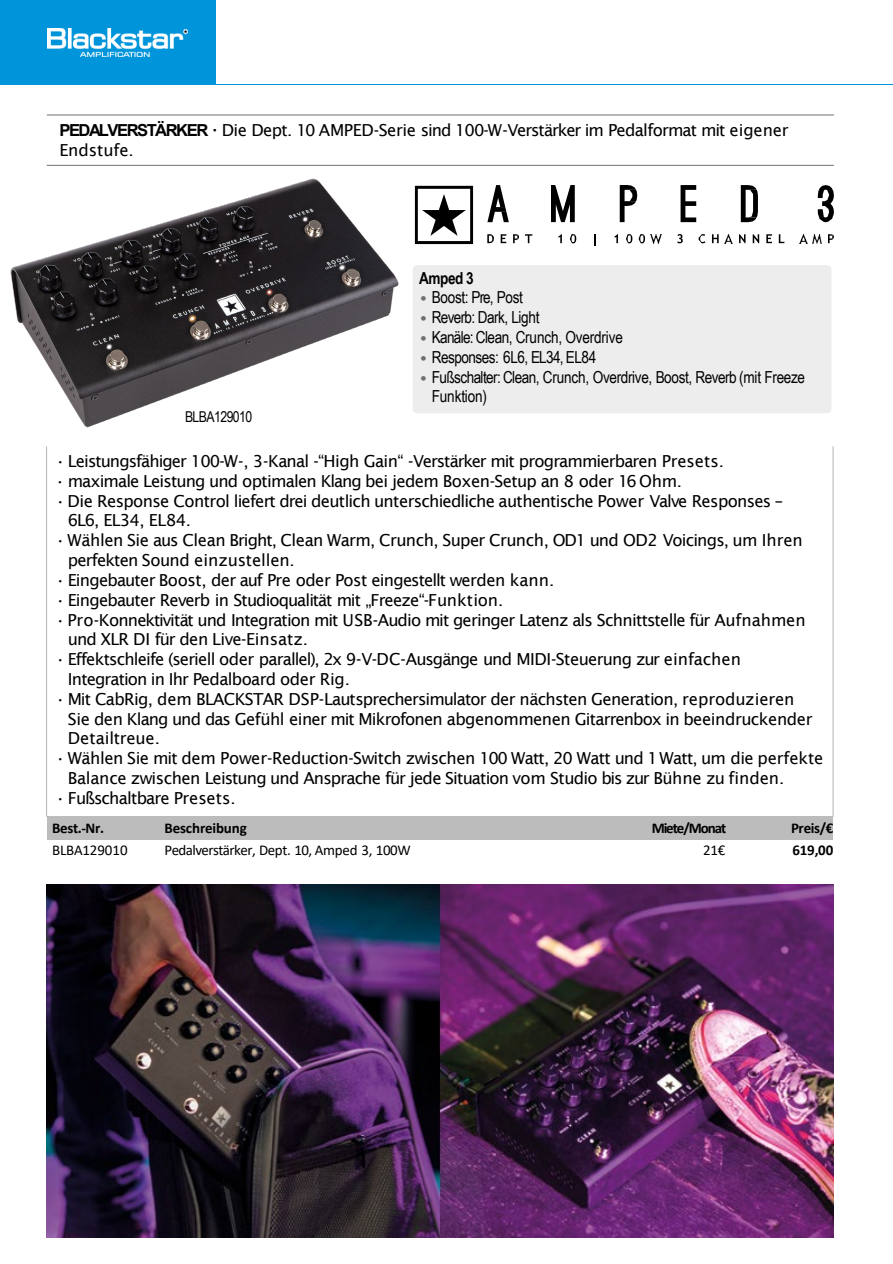
<style>
.page{position:relative;width:893px;height:1264px;background:#fff}
.page>*{position:absolute;margin:0;border:0;box-sizing:border-box;transform-origin:0 0}
.t1{font:16.5px/19.8px "Lucida Sans";letter-spacing:-.045em;color:#000}
.t2{font:16.5px/19.8px "Arial Narrow";letter-spacing:-.025em;color:#000}
.t3{font:700 16.5px "Arial Narrow";letter-spacing:-.025em;color:#000}
.t4{font:15px "Calibri";letter-spacing:-.025em;color:#000}
.t5{font:700 15px "Calibri";letter-spacing:-.02em;color:#000}
.t6{font:700 15px "Calibri";letter-spacing:-.07em;color:#000}
.t7{font:15px "Arial Narrow";letter-spacing:-.035em;color:#000}
.s1{font-family:"Arial";font-weight:700}
.s2{font-family:"Trebuchet MS";color:#706f6f}
</style>
<div class="page">
<div style="left:0;top:0;width:215px;height:84px;background:#0095db"></div>
<hr style="left:0;top:84px;width:892px;height:1px;background:#0095db">
<img style="left:47px;top:29px;width:140px;height:27px">
<hr style="left:47px;top:115px;width:786px;height:1px;background:#706f6f">
<hr style="left:47px;top:165px;width:786px;height:1px;background:#706f6f">
<div style="left:413px;top:265px;width:418px;height:148px;background:#ededed"></div>
<svg style="left:415px;top:186px;width:58px;height:58px"></svg>
<svg style="left:487px;top:234px;width:7px;height:9px"></svg>
<svg style="left:500px;top:234px;width:6px;height:9px"></svg>
<svg style="left:513px;top:234px;width:6px;height:9px"></svg>
<svg style="left:525px;top:234px;width:7px;height:9px"></svg>
<svg style="left:558px;top:234px;width:4px;height:9px"></svg>
<svg style="left:570px;top:234px;width:6px;height:9px"></svg>
<svg style="left:594px;top:234px;width:1px;height:12px"></svg>
<svg style="left:614px;top:234px;width:4px;height:9px"></svg>
<svg style="left:626px;top:234px;width:6px;height:9px"></svg>
<svg style="left:638px;top:234px;width:7px;height:9px"></svg>
<svg style="left:651px;top:234px;width:10px;height:9px"></svg>
<svg style="left:677px;top:234px;width:5px;height:9px"></svg>
<svg style="left:698px;top:234px;width:7px;height:9px"></svg>
<svg style="left:712px;top:234px;width:6px;height:9px"></svg>
<svg style="left:724px;top:234px;width:8px;height:9px"></svg>
<svg style="left:739px;top:234px;width:6px;height:9px"></svg>
<svg style="left:752px;top:234px;width:7px;height:9px"></svg>
<svg style="left:766px;top:234px;width:6px;height:9px"></svg>
<svg style="left:778px;top:234px;width:6px;height:9px"></svg>
<svg style="left:799px;top:234px;width:22px;height:9px"></svg>
<svg style="left:828px;top:234px;width:5px;height:9px"></svg>
<svg style="left:487px;top:185px;width:22px;height:37px"></svg>
<svg style="left:551px;top:185px;width:23px;height:37px"></svg>
<svg style="left:619px;top:185px;width:18px;height:37px"></svg>
<svg style="left:680px;top:185px;width:16px;height:37px"></svg>
<svg style="left:740px;top:185px;width:17px;height:37px"></svg>
<svg style="left:817px;top:185px;width:16px;height:37px"></svg>
<div style="left:47px;top:816px;width:94px;height:23px;background:#bcbcbc"></div>
<div style="left:141px;top:816px;width:369px;height:23px;background:#bcbcbc"></div>
<div style="left:510px;top:816px;width:215px;height:23px;background:#bcbcbc"></div>
<div style="left:725px;top:816px;width:108px;height:23px;background:#bcbcbc"></div>
<hr style="left:46px;top:446px;width:1px;height:370px;background:#bcbcbc">
<hr style="left:832px;top:446px;width:1px;height:370px;background:#bcbcbc">
<img style="left:47px;top:884px;width:786px;height:353px">
<img style="left:10px;top:178px;width:389px;height:250px">
<p class="t1" style="left:59px;top:120px;width:730px"><span class="s1">PEDALVERSTÄRKER ·</span> Die Dept. 10 AMPED-Serie sind 100-W-Verstärker im Pedalformat mit eigener<br>Endstufe.</p>
<p class="t7" style="left:185px;top:405px;width:69px">BLBA129010</p>
<p class="t3" style="left:419px;top:265px;width:56px">Amped 3</p>
<p class="t2" style="left:419px;top:287px;width:105px"><span class="s2">•</span> Boost: Pre, Post</p>
<p class="t2" style="left:419px;top:307px;width:122px"><span class="s2">•</span> Reverb: Dark, Light</p>
<p class="t2" style="left:419px;top:326px;width:205px"><span class="s2">•</span> Kanäle:Clean, Crunch, Overdrive</p>
<p class="t2" style="left:419px;top:346px;width:179px"><span class="s2">•</span> Responses: 6L6, EL34, EL84</p>
<p class="t2" style="left:432px;top:366px;width:375px;text-indent:-13px"><span class="s2">•</span> Fußschalter: Clean, Crunch, Overdrive, Boost, Reverb (mit Freeze<br>Funktion)</p>
<p class="t1" style="left:55px;top:451px;width:670px">• Leistungsfähiger 100-W-, 3-Kanal -“High Gain“ -Verstärker mit programmierbaren Presets.</p>
<p class="t1" style="left:55px;top:471px;width:628px">• maximale Leistung und optimalen Klang bei jedem Boxen-Setup an 8 oder 16 Ohm.</p>
<p class="t1" style="left:68px;top:490px;width:716px;text-indent:-13px">• Die Response Control liefert drei deutlich unterschiedliche authentische Power Valve Responses –<br>6L6, EL34, EL84.</p>
<p class="t1" style="left:68px;top:530px;width:736px;text-indent:-13px">• Wählen Sie aus Clean Bright, Clean Warm, Crunch, Super Crunch, OD1 und OD2 Voicings, um Ihren perfekten Sound einzustellen.</p>
<p class="t1" style="left:55px;top:570px;width:500px">• Eingebauter Boost, der auf Pre oder Post eingestellt werden kann.</p>
<p class="t1" style="left:55px;top:589px;width:450px">• Eingebauter Reverb in Studioqualität mit „Freeze“-Funktion.</p>
<p class="t1" style="left:68px;top:609px;width:739px;text-indent:-13px">• Pro-Konnektivität und Integration mit USB-Audio mit geringer Latenz als Schnittstelle für Aufnahmen und XLR DI für den Live-Einsatz.</p>
<p class="t1" style="left:68px;top:649px;width:674px;text-indent:-13px">• Effektschleife (seriell oder parallel), 2x 9-V-DC-Ausgänge und MIDI-Steuerung zur einfachen<br>Integration in Ihr Pedalboard oder Rig.</p>
<p class="t1" style="left:68px;top:689px;width:746px;text-indent:-13px">• Mit CabRig, dem BLACKSTAR DSP-Lautsprechersimulator der nächsten Generation, reproduzieren<br>Sie den Klang und das Gefühl einer mit Mikrofonen abgenommenen Gitarrenbox in beeindruckender<br>Detailtreue.</p>
<p class="t1" style="left:68px;top:748px;width:756px;text-indent:-13px">• Wählen Sie mit dem Power-Reduction-Switch zwischen 100 Watt, 20 Watt und 1Watt, um die perfekte<br>Balance zwischen Leistung und Ansprache für jede Situation vom Studio bis zur Bühne zu finden.</p>
<p class="t1" style="left:55px;top:788px;width:182px">• Fußschaltbare Presets.</p>
<p class="t5" style="left:52px;top:817px;width:54px">Best.-Nr.</p>
<p class="t5" style="left:164px;top:817px;width:84px">Beschreibung</p>
<p class="t6" style="left:651px;top:817px;width:76px">Miete/Monat</p>
<p class="t5" style="left:791px;top:817px;width:44px">Preis/€</p>
<p class="t4" style="left:52px;top:839px;width:77px">BLBA129010</p>
<p class="t4" style="left:164px;top:839px;width:248px">Pedalverstärker, Dept. 10, Amped 3, 100W</p>
<p class="t4" style="left:703px;top:839px;width:24px">21€</p>
<p class="t5" style="left:792px;top:839px;width:42px">619,00</p>
</div>
